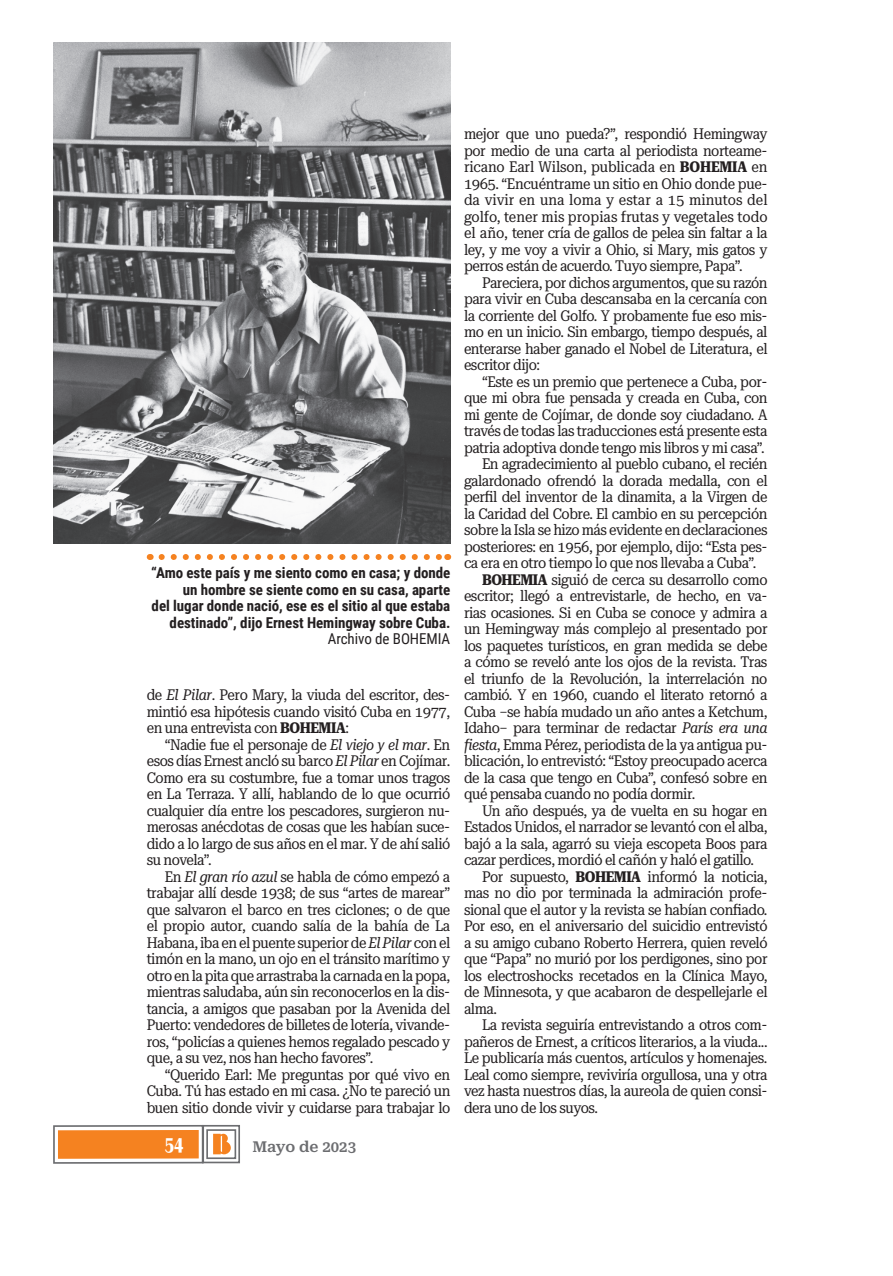
<style>
.page{position:relative;width:893px;height:1276px;background:#fff}
.page>*{position:absolute;margin:0;border:0;box-sizing:border-box;transform-origin:0 0}
.t1{font:700 ultra-condensed 21px "Roboto Serif 120 pt";color:#fff}
.t2{font:15px/16.5px "Roboto Serif 28 pt Condensed";letter-spacing:-.03em;color:#231f20;text-align:justify}
.t3{font:700 15px/16.5px "Roboto Condensed";letter-spacing:-.005em;color:#231f20;text-align:right}
.t4{font:15px "Roboto Condensed";letter-spacing:-.005em;color:#231f20}
.t5{font:600 15px "Roboto Serif";color:#6c6d70}
.s1{font-style:italic}
.s2{font-weight:700}
</style>
<div class="page">
<svg style="left:53px;top:1124px;width:187px;height:40px"></svg>
<div style="left:58px;top:1130px;width:141px;height:28px;background:#f58220"></div>
<img style="left:53px;top:43px;width:397px;height:501px">
<svg style="left:162px;top:554px;width:279px;height:6px"></svg>
<p class="t3" style="left:151px;top:565px;width:301px">“Amo este país y me siento como en casa; y donde un hombre se siente como en su casa, aparte<br>del lugar donde nació, ese es el sitio al que estaba destinado”, dijo Ernest Hemingway sobre Cuba.</p>
<p class="t4" style="left:328px;top:630px;width:124px">Archivo de BOHEMIA</p>
<p class="t2" style="left:147px;top:687px;width:305px">de <span class="s1">El Pilar</span>. Pero Mary, la viuda del escritor, des&shy;mintió esa hipótesis cuando visitó Cuba en 1977, en una entrevista con <span class="s2">BOHEMIA</span>:</p>
<p class="t2" style="left:147px;top:736px;width:305px;text-indent:18px">“Nadie fue el personaje de <span class="s1">El viejo y el mar</span>. En esos días Ernest ancló su barco <span class="s1">El Pilar</span> en Cojímar.<br>Como era su costumbre, fue a tomar unos tragos en La Terraza. Y allí, hablando de lo que ocurrió cualquier día entre los pescadores, surgieron nu&shy;merosas anécdotas de cosas que les habían suce&shy;dido a lo largo de sus años en el mar. Y de ahí salió su novela”.</p>
<p class="t2" style="left:147px;top:868px;width:305px;text-indent:18px">En <span class="s1">El gran río azul</span> se habla de cómo empezó a trabajar allí desde 1938; de sus “artes de marear” que salvaron el barco en tres ciclones; o de que el propio autor, cuando salía de la bahía de La Habana, iba en el puente superior de <span class="s1">El Pilar</span> con el timón en la mano, un ojo en el tránsito marítimo y otro en la pita que arrastraba la carnada en la popa, mientras saludaba, aún sin reconocerlos en la dis&shy;tancia, a amigos que pasaban por la Avenida del Puerto: vendedores de billetes de lotería, vivande&shy;ros, “policías a quienes hemos regalado pescado y que, a su vez, nos han hecho favores”.</p>
<p class="t2" style="left:147px;top:1066px;width:305px;text-indent:18px">“Querido Earl: Me preguntas por qué vivo en Cuba. Tú has estado en mi casa. ¿No te pareció un buen sitio donde vivir y cuidarse para trabajar lo</p>
<h1 class="t1" style="left:165px;top:1131px;width:20px">54</h1>
<p class="t5" style="left:252px;top:1138px;width:105px">Mayo de 2023</p>
<p class="t2" style="left:464px;top:126px;width:305px">mejor que uno pueda?”, respondió Hemingway por medio de una carta al periodista norteame&shy;ricano Earl Wilson, publicada en <span class="s2">BOHEMIA</span> en 1965. “Encuéntrame un sitio en Ohio donde pue&shy;da vivir en una loma y estar a 15 minutos del golfo, tener mis propias frutas y vegetales todo el año, tener cría de gallos de pelea sin faltar a la ley, y me voy a vivir a Ohio, si Mary, mis gatos y perros están de acuerdo. Tuyo siempre, Papa”.</p>
<p class="t2" style="left:464px;top:274px;width:305px;text-indent:18px">Pareciera, por dichos argumentos, que su razón para vivir en Cuba descansaba en la cercanía con la corriente del Golfo. Y probamente fue eso mis&shy;mo en un inicio. Sin embargo, tiempo después, al enterarse haber ganado el Nobel de Literatura, el escritor dijo:</p>
<p class="t2" style="left:482px;top:373px;width:287px">“Este es un premio que pertenece a Cuba, por-</p>
<p class="t2" style="left:464px;top:390px;width:305px">que mi obra fue pensada y creada en Cuba, con</p>
<p class="t2" style="left:464px;top:406px;width:305px">mi gente de Cojímar, de donde soy ciudadano. A</p>
<p class="t2" style="left:464px;top:423px;width:305px">través de todas las traducciones está presente esta</p>
<p class="t2" style="left:464px;top:439px;width:302px">patria adoptiva donde tengo mis libros y mi casa”.</p>
<p class="t2" style="left:482px;top:456px;width:287px">En agradecimiento al pueblo cubano, el recién</p>
<p class="t2" style="left:464px;top:472px;width:305px">galardonado ofrendó la dorada medalla, con el</p>
<p class="t2" style="left:464px;top:489px;width:305px">perfil del inventor de la dinamita, a la Virgen de</p>
<p class="t2" style="left:464px;top:505px;width:305px">la Caridad del Cobre. El cambio en su percepción</p>
<p class="t2" style="left:464px;top:522px;width:305px">sobre la Isla se hizo más evidente en declaraciones</p>
<p class="t2" style="left:464px;top:538px;width:305px">posteriores: en 1956, por ejemplo, dijo: “Esta pes-</p>
<p class="t2" style="left:464px;top:555px;width:294px">ca era en otro tiempo lo que nos llevaba a Cuba”.</p>
<p class="t2" style="left:482px;top:571px;width:287px"><span class="s2">BOHEMIA</span> siguió de cerca su desarrollo como</p>
<p class="t2" style="left:464px;top:588px;width:305px">escritor; llegó a entrevistarle, de hecho, en va-</p>
<p class="t2" style="left:464px;top:604px;width:305px">rias ocasiones. Si en Cuba se conoce y admira a</p>
<p class="t2" style="left:464px;top:621px;width:305px">un Hemingway más complejo al presentado por</p>
<p class="t2" style="left:464px;top:637px;width:305px">los paquetes turísticos, en gran medida se debe</p>
<p class="t2" style="left:464px;top:654px;width:305px">a cómo se reveló ante los ojos de la revista. Tras</p>
<p class="t2" style="left:464px;top:670px;width:305px">el triunfo de la Revolución, la interrelación no</p>
<p class="t2" style="left:464px;top:687px;width:305px">cambió. Y en 1960, cuando el literato retornó a</p>
<p class="t2" style="left:464px;top:703px;width:305px">Cuba –se había mudado un año antes a Ketchum,</p>
<p class="t2" style="left:464px;top:720px;width:305px">Idaho– para terminar de redactar <span class="s1">París era una</span></p>
<p class="t2" style="left:464px;top:736px;width:305px"><span class="s1">fiesta</span>, Emma Pérez, periodista de la ya antigua pu-</p>
<p class="t2" style="left:464px;top:753px;width:305px">blicación, lo entrevistó: “Estoy preocupado acerca</p>
<p class="t2" style="left:464px;top:769px;width:305px">de la casa que tengo en Cuba”, confesó sobre en</p>
<p class="t2" style="left:464px;top:786px;width:233px">qué pensaba cuando no podía dormir.</p>
<p class="t2" style="left:482px;top:802px;width:287px">Un año después, ya de vuelta en su hogar en</p>
<p class="t2" style="left:464px;top:819px;width:305px">Estados Unidos, el narrador se levantó con el alba,</p>
<p class="t2" style="left:464px;top:835px;width:305px">bajó a la sala, agarró su vieja escopeta Boos para</p>
<p class="t2" style="left:464px;top:852px;width:292px">cazar perdices, mordió el cañón y haló el gatillo.</p>
<p class="t2" style="left:482px;top:868px;width:287px">Por supuesto, <span class="s2">BOHEMIA</span> informó la noticia,</p>
<p class="t2" style="left:464px;top:885px;width:305px">mas no dio por terminada la admiración profe-</p>
<p class="t2" style="left:464px;top:901px;width:305px">sional que el autor y la revista se habían confiado.</p>
<p class="t2" style="left:464px;top:918px;width:305px">Por eso, en el aniversario del suicidio entrevistó</p>
<p class="t2" style="left:464px;top:934px;width:305px">a su amigo cubano Roberto Herrera, quien reveló</p>
<p class="t2" style="left:464px;top:951px;width:305px">que “Papa” no murió por los perdigones, sino por</p>
<p class="t2" style="left:464px;top:967px;width:305px">los electroshocks recetados en la Clínica Mayo,</p>
<p class="t2" style="left:464px;top:984px;width:305px">de Minnesota, y que acabaron de despellejarle el</p>
<p class="t2" style="left:464px;top:1000px;width:35px">alma.</p>
<p class="t2" style="left:482px;top:1017px;width:287px">La revista seguiría entrevistando a otros com-</p>
<p class="t2" style="left:464px;top:1033px;width:305px">pañeros de Ernest, a críticos literarios, a la viuda...</p>
<p class="t2" style="left:464px;top:1050px;width:305px">Le publicaría más cuentos, artículos y homenajes.</p>
<p class="t2" style="left:464px;top:1066px;width:305px">Leal como siempre, reviviría orgullosa, una y otra</p>
<p class="t2" style="left:464px;top:1083px;width:305px">vez hasta nuestros días, la aureola de quien consi-</p>
<p class="t2" style="left:464px;top:1099px;width:136px">dera uno de los suyos.</p>
</div>
